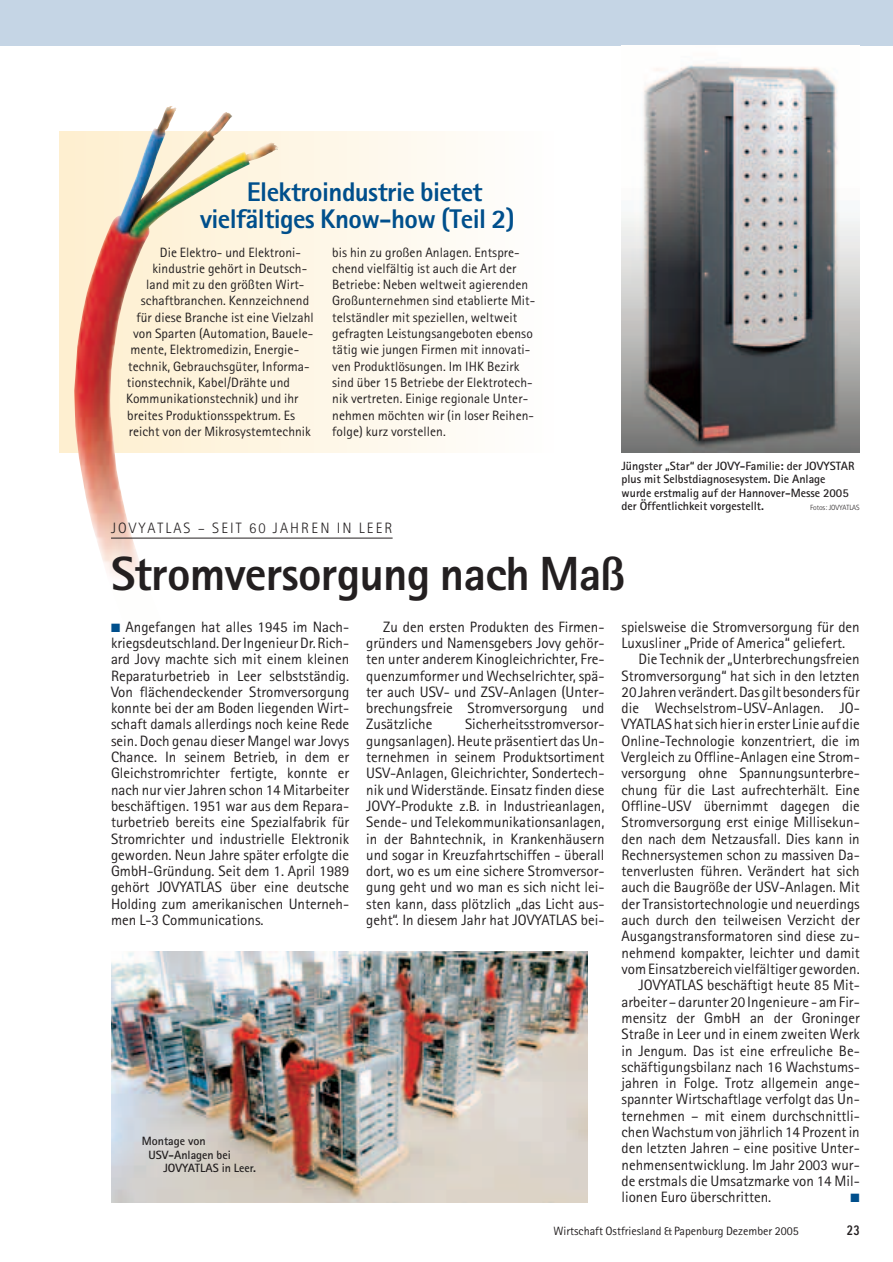
<style>
.page{position:relative;width:893px;height:1262px;background:#fff}
.page>*{position:absolute;margin:0;border:0;box-sizing:border-box;transform-origin:0 0}
.t1{font:800 48px "Rotis Sans Serif";letter-spacing:-.015em;color:#231f20}
.t2{font:800 27px/27px "Rotis Sans Serif";letter-spacing:-.02em;color:#004f8c;text-align:center}
.t3{font:15px/16.4px "Rotis Sans Serif";color:#231f20;text-align:justify}
.t4{font:300 15px "Rotis Sans Serif";letter-spacing:.145em;color:#231f20}
.t5{font:800 15px "Rotis Sans Serif";color:#231f20;scale:.77 1}
.t6{font:13.5px/16.4px "Rotis Sans Serif";letter-spacing:.005em;color:#231f20}
.t7{font:700 12px/13.5px "Rotis Sans Serif";color:#231f20}
.t8{font:12px "Rotis Sans Serif";color:#231f20}
.t9{font:12px "Zapf Dingbats";color:#004f8c}
.t10{font:300 7.5px "Rotis Sans Serif";color:#231f20}
.s1{color:#004f8c}
</style>
<div class="page">
<div style="left:0;top:0;width:892px;height:45px;background:#c5d5e5"></div>
<img style="left:621px;top:64px;width:238px;height:388px">
<svg style="left:60px;top:132px;width:396px;height:320px"></svg>
<img style="left:74px;top:106px;width:204px;height:474px">
<hr style="left:111px;top:538px;width:281px;height:1px;background:#231f20">
<img style="left:111px;top:951px;width:476px;height:251px">
<h2 class="t2" style="left:200px;top:181px;width:316px">Elektroindustrie bietet vielfältiges Know-how (Teil 2)</h2>
<p class="t6" style="left:160px;top:245px;width:143px">Die Elektro- und Elektroni-</p>
<p class="t6" style="left:152px;top:261px;width:156px">kindustrie gehört in Deutsch-</p>
<p class="t6" style="left:146px;top:278px;width:160px">land mit zu den größten Wirt-</p>
<p class="t6" style="left:141px;top:294px;width:170px">schaftbranchen. Kennzeichnend</p>
<p class="t6" style="left:136px;top:310px;width:179px">für diese Branche ist eine Vielzahl</p>
<p class="t6" style="left:133px;top:327px;width:182px">von Sparten (Automation, Bauele-</p>
<p class="t6" style="left:131px;top:343px;width:170px">mente, Elektromedizin, Energie-</p>
<p class="t6" style="left:128px;top:359px;width:183px">technik, Gebrauchsgüter, Informa-</p>
<p class="t6" style="left:127px;top:375px;width:165px">tionstechnik, Kabel/Drähte und</p>
<p class="t6" style="left:126px;top:392px;width:174px">Kommunikationstechnik) und ihr</p>
<p class="t6" style="left:127px;top:408px;width:170px">breites Produktionsspektrum. Es</p>
<p class="t6" style="left:129px;top:424px;width:184px">reicht von der Mikrosystemtechnik</p>
<p class="t6" style="left:332px;top:245px;width:204px">bis hin zu großen Anlagen. Entspre&shy;chend vielfältig ist auch die Art der Betriebe: Neben weltweit agierenden Großunternehmen sind etablierte Mit&shy;telständler mit speziellen, weltweit gefragten Leistungsangeboten ebenso tätig wie jungen Firmen mit innovati&shy;ven Produktlösungen. Im IHK Bezirk sind über 15 Betriebe der Elektrotech&shy;nik vertreten. Einige regionale Unter&shy;nehmen möchten wir (in loser Reihen&shy;folge) kurz vorstellen.</p>
<p class="t7" style="left:621px;top:460px;width:234px">Jüngster „Star“ der JOVY-Familie: der JOVYSTAR plus mit Selbstdiagnosesystem. Die Anlage wurde erstmalig auf der Hannover-Messe 2005 der Öffentlichkeit vorgestellt.</p>
<p class="t10" style="left:810px;top:505px;width:51px">Fotos: JOVYATLAS</p>
<p class="t4" style="left:111px;top:523px;width:283px">JOVYATLAS – SEIT 60 JAHREN IN LEER</p>
<h1 class="t1" style="left:111px;top:557px;width:516px">Stromversorgung nach Maß</h1>
<p class="t3" style="left:111px;top:620px;width:240px"><span class="s1">■</span> Angefangen hat alles 1945 im Nach&shy;kriegsdeutschland. Der Ingenieur Dr. Rich&shy;ard Jovy machte sich mit einem kleinen Reparaturbetrieb in Leer selbstständig.<br>Von flächendeckender Stromversorgung konnte bei der am Boden liegenden Wirt&shy;schaft damals allerdings noch keine Rede sein. Doch genau dieser Mangel war Jovys Chance. In seinem Betrieb, in dem er Gleichstromrichter fertigte, konnte er nach nur vier Jahren schon 14 Mitarbeiter beschäftigen. 1951 war aus dem Repara&shy;turbetrieb bereits eine Spezialfabrik für Stromrichter und industrielle Elektronik geworden. Neun Jahre später erfolgte die GmbH-Gründung. Seit dem 1. April 1989 gehört JOVYATLAS über eine deutsche Holding zum amerikanischen Unterneh&shy;men L-3 Communications.</p>
<p class="t3" style="left:366px;top:620px;width:240px;text-indent:17px">Zu den ersten Produkten des Firmen&shy;gründers und Namensgebers Jovy gehör&shy;ten unter anderem Kinogleichrichter, Fre&shy;quenzumformer und Wechselrichter, spä&shy;ter auch USV- und ZSV-Anlagen (Unter&shy;brechungsfreie Stromversorgung und Zusätzliche</p>
<p class="t3" style="left:621px;top:620px;width:240px">spielsweise die Stromversorgung für den</p>
<p class="t3" style="left:621px;top:636px;width:225px">Luxusliner „Pride of America“ geliefert.</p>
<p class="t3" style="left:638px;top:652px;width:223px">Die Technik der „Unterbrechungsfreien</p>
<p class="t3" style="left:621px;top:668px;width:240px">Stromversorgung“ hat sich in den letzten</p>
<p class="t3" style="left:621px;top:685px;width:240px">20 Jahren verändert. Das gilt besonders für</p>
<p class="t3" style="left:621px;top:701px;width:240px">die Wechselstrom-USV-Anlagen. JO-</p>
<p class="t3" style="left:621px;top:717px;width:240px">VYATLAS hat sich hier in erster Linie auf die</p>
<p class="t3" style="left:621px;top:734px;width:240px">Online-Technologie konzentriert, die im</p>
<p class="t3" style="left:621px;top:750px;width:240px">Vergleich zu Offline-Anlagen eine Strom-</p>
<p class="t3" style="left:621px;top:766px;width:240px">versorgung ohne Spannungsunterbre-</p>
<p class="t3" style="left:621px;top:783px;width:240px">chung für die Last aufrechterhält. Eine</p>
<p class="t3" style="left:621px;top:799px;width:240px">Offline-USV übernimmt dagegen die</p>
<p class="t3" style="left:621px;top:815px;width:240px">Stromversorgung erst einige Millisekun-</p>
<p class="t3" style="left:621px;top:831px;width:240px">den nach dem Netzausfall. Dies kann in</p>
<p class="t3" style="left:621px;top:848px;width:240px">Rechnersystemen schon zu massiven Da-</p>
<p class="t3" style="left:621px;top:864px;width:240px">tenverlusten führen. Verändert hat sich</p>
<p class="t3" style="left:621px;top:880px;width:240px">auch die Baugröße der USV-Anlagen. Mit</p>
<p class="t3" style="left:621px;top:897px;width:240px">der Transistortechnologie und neuerdings</p>
<p class="t3" style="left:621px;top:913px;width:240px">auch durch den teilweisen Verzicht der</p>
<p class="t3" style="left:621px;top:929px;width:240px">Ausgangstransformatoren sind diese zu-</p>
<p class="t3" style="left:621px;top:946px;width:240px">nehmend kompakter, leichter und damit</p>
<p class="t3" style="left:621px;top:962px;width:240px">vom Einsatzbereich vielfältiger geworden.</p>
<p class="t3" style="left:638px;top:978px;width:223px">JOVYATLAS beschäftigt heute 85 Mit-</p>
<p class="t3" style="left:621px;top:994px;width:240px">arbeiter – darunter 20 Ingenieure - am Fir-</p>
<p class="t3" style="left:621px;top:1011px;width:240px">mensitz der GmbH an der Groninger</p>
<p class="t3" style="left:621px;top:1027px;width:240px">Straße in Leer und in einem zweiten Werk</p>
<p class="t3" style="left:621px;top:1043px;width:240px">in Jengum. Das ist eine erfreuliche Be-</p>
<p class="t3" style="left:621px;top:1060px;width:240px">schäftigungsbilanz nach 16 Wachstums-</p>
<p class="t3" style="left:621px;top:1076px;width:240px">jahren in Folge. Trotz allgemein ange-</p>
<p class="t3" style="left:621px;top:1092px;width:240px">spannter Wirtschaftlage verfolgt das Un-</p>
<p class="t3" style="left:621px;top:1109px;width:240px">ternehmen – mit einem durchschnittli-</p>
<p class="t3" style="left:621px;top:1125px;width:240px">chen Wachstum von jährlich 14 Prozent in</p>
<p class="t3" style="left:621px;top:1141px;width:240px">den letzten Jahren – eine positive Unter-</p>
<p class="t3" style="left:621px;top:1157px;width:240px">nehmensentwicklung. Im Jahr 2003 wur-</p>
<p class="t3" style="left:621px;top:1174px;width:240px">de erstmals die Umsatzmarke von 14 Mil-</p>
<p class="t3" style="left:621px;top:1190px;width:151px">lionen Euro überschritten.</p>
<p class="t9" style="left:850px;top:1192px;width:11px">■</p>
<p class="t3" style="left:366px;top:717px;width:240px;text-indent:99px">Sicherheitsstromversor&shy;gungsanlagen). Heute präsentiert das Un&shy;ternehmen in seinem Produktsortiment USV-Anlagen, Gleichrichter, Sondertech&shy;nik und Widerstände. Einsatz finden diese JOVY-Produkte z.B. in Industrieanlagen, Sende- und Telekommunikationsanlagen, in der Bahntechnik, in Krankenhäusern und sogar in Kreuzfahrtschiffen - überall dort, wo es um eine sichere Stromversor&shy;gung geht und wo man es sich nicht lei&shy;sten kann, dass plötzlich „das Licht aus&shy;geht“. In diesem Jahr hat JOVYATLAS bei-</p>
<p class="t7" style="left:142px;top:1135px;width:65px">Montage von</p>
<p class="t7" style="left:148px;top:1149px;width:84px">USV-Anlagen bei</p>
<p class="t7" style="left:163px;top:1162px;width:94px">JOVYATLAS in Leer.</p>
<p class="t8" style="left:553px;top:1226px;width:247px">Wirtschaft Ostfriesland &amp; Papenburg Dezember 2005</p>
<p class="t5" style="left:846px;top:1224px;width:18px">23</p>
</div>
